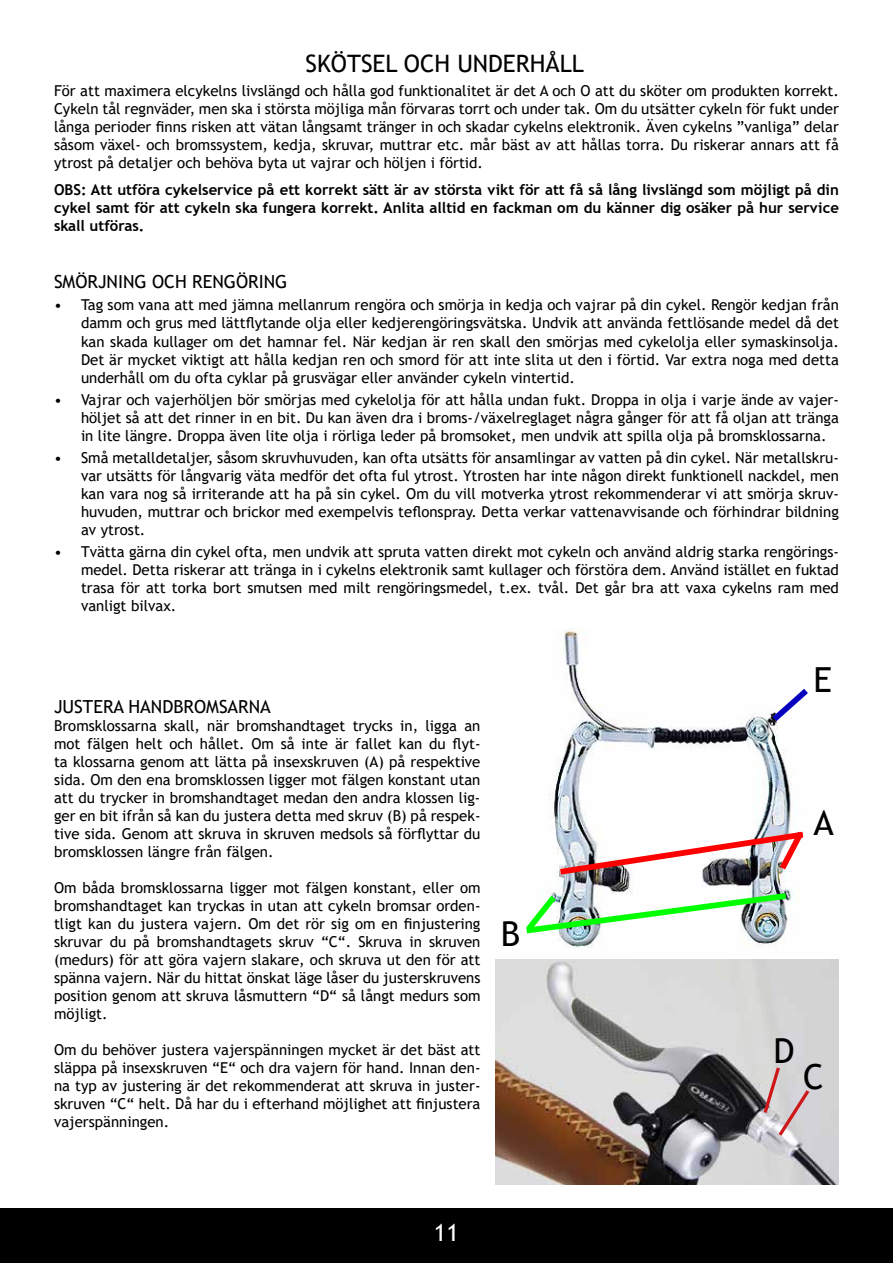
<style>
.page{position:relative;width:893px;height:1263px;background:#fff}
.page>*{position:absolute;margin:0;border:0;box-sizing:border-box;transform-origin:0 0}
.t1{font:34.5px "Trebuchet MS";color:#000}
.t2{font:24px "Trebuchet MS";color:#000}
.t3{font:24px "Trebuchet MS";color:#fff}
.t4{font:18px "Trebuchet MS";color:#000}
.t5{font:15px/18px "Trebuchet MS";color:#000;text-align:justify}
.t6{font:700 15px/18px "Trebuchet MS";color:#000;text-align:justify}
</style>
<div class="page">
<div style="left:0;top:1209px;width:893px;height:54px;background:#000"></div>
<img style="left:495px;top:630px;width:344px;height:554px">
<svg style="left:766px;top:683px;width:48px;height:44px"></svg>
<img style="left:520px;top:889px;width:272px;height:48px">
<svg style="left:554px;top:825px;width:255px;height:53px"></svg>
<svg style="left:761px;top:1064px;width:51px;height:75px;background:#d1c2c4"></svg>
<h2 class="t2" style="left:306px;top:48px;width:280px">SKÖTSEL OCH UNDERHÅLL</h2>
<p class="t5" style="left:54px;top:82px;width:786px">För att maximera elcykelns livslängd och hålla god funktionalitet är det A och O att du sköter om produkten korrekt.<br>Cykeln tål regnväder, men ska i största möjliga mån förvaras torrt och under tak. Om du utsätter cykeln för fukt under långa perioder finns risken att vätan långsamt tränger in och skadar cykelns elektronik. Även cykelns ”vanliga” delar såsom växel- och bromssystem, kedja, skruvar, muttrar etc. mår bäst av att hållas torra. Du riskerar annars att få ytrost på detaljer och behöva byta ut vajrar och höljen i förtid.</p>
<p class="t6" style="left:54px;top:180px;width:786px">OBS: Att utföra cykelservice på ett korrekt sätt är av största vikt för att få så lång livslängd som möjligt på din cykel samt för att cykeln ska fungera korrekt. Anlita alltid en fackman om du känner dig osäker på hur service skall utföras.</p>
<p class="t4" style="left:54px;top:270px;width:235px">SMÖRJNING OCH RENGÖRING</p>
<p class="t5" style="left:81px;top:296px;width:759px;text-indent:-27px">• Tag som vana att med jämna mellanrum rengöra och smörja in kedja och vajrar på din cykel. Rengör kedjan från damm och grus med lättflytande olja eller kedjerengöringsvätska. Undvik att använda fettlösande medel då det kan skada kullager om det hamnar fel. När kedjan är ren skall den smörjas med cykelolja eller symaskinsolja.<br>Det är mycket viktigt att hålla kedjan ren och smord för att inte slita ut den i förtid. Var extra noga med detta underhåll om du ofta cyklar på grusvägar eller använder cykeln vintertid.</p>
<p class="t5" style="left:81px;top:390px;width:759px;text-indent:-27px">• Vajrar och vajerhöljen bör smörjas med cykelolja för att hålla undan fukt. Droppa in olja i varje ände av vajer&shy;höljet så att det rinner in en bit. Du kan även dra i broms-/växelreglaget några gånger för att få oljan att tränga in lite längre. Droppa även lite olja i rörliga leder på bromsoket, men undvik att spilla olja på bromsklossarna.</p>
<p class="t5" style="left:81px;top:449px;width:759px;text-indent:-27px">• Små metalldetaljer, såsom skruvhuvuden, kan ofta utsätts för ansamlingar av vatten på din cykel. När metallskru&shy;var utsätts för långvarig väta medför det ofta ful ytrost. Ytrosten har inte någon direkt funktionell nackdel, men kan vara nog så irriterande att ha på sin cykel. Om du vill motverka ytrost rekommenderar vi att smörja skruv&shy;huvuden, muttrar och brickor med exempelvis teflonspray. Detta verkar vattenavvisande och förhindrar bildning av ytrost.</p>
<p class="t5" style="left:81px;top:543px;width:759px;text-indent:-27px">• Tvätta gärna din cykel ofta, men undvik att spruta vatten direkt mot cykeln och använd aldrig starka rengörings&shy;medel. Detta riskerar att tränga in i cykelns elektronik samt kullager och förstöra dem. Använd istället en fuktad trasa för att torka bort smutsen med milt rengöringsmedel, t.ex. tvål. Det går bra att vaxa cykelns ram med vanligt bilvax.</p>
<p class="t4" style="left:54px;top:696px;width:218px">JUSTERA HANDBROMSARNA</p>
<p class="t5" style="left:54px;top:717px;width:428px">Bromsklossarna skall, när bromshandtaget trycks in, ligga an mot fälgen helt och hållet. Om så inte är fallet kan du flyt&shy;ta klossarna genom att lätta på insexskruven (A) på respektive sida. Om den ena bromsklossen ligger mot fälgen konstant utan att du trycker in bromshandtaget medan den andra klossen lig&shy;ger en bit ifrån så kan du justera detta med skruv (B) på respek&shy;tive sida. Genom att skruva in skruven medsols så förflyttar du bromsklossen längre från fälgen.</p>
<p class="t5" style="left:54px;top:879px;width:428px">Om båda bromsklossarna ligger mot fälgen konstant, eller om bromshandtaget kan tryckas in utan att cykeln bromsar orden&shy;tligt kan du justera vajern. Om det rör sig om en finjustering skruvar du på bromshandtagets skruv “C“. Skruva in skruven (medurs) för att göra vajern slakare, och skruva ut den för att spänna vajern. När du hittat önskat läge låser du justerskruvens position genom att skruva låsmuttern “D“ så långt medurs som möjligt.</p>
<p class="t5" style="left:54px;top:1041px;width:428px">Om du behöver justera vajerspänningen mycket är det bäst att släppa på insexskruven “E“ och dra vajern för hand. Innan den&shy;na typ av justering är det rekommenderat att skruva in juster&shy;skruven “C“ helt. Då har du i efterhand möjlighet att finjustera vajerspänningen.</p>
<h1 class="t1" style="left:501px;top:912px;width:21px">B</h1>
<h2 class="t3" style="left:434px;top:1217px;width:27px">11</h2>
<h1 class="t1" style="left:814px;top:658px;width:20px">E</h1>
<h1 class="t1" style="left:814px;top:801px;width:22px">A</h1>
<h1 class="t1" style="left:773px;top:1029px;width:23px">D</h1>
<h1 class="t1" style="left:803px;top:1055px;width:22px">C</h1>
</div>
